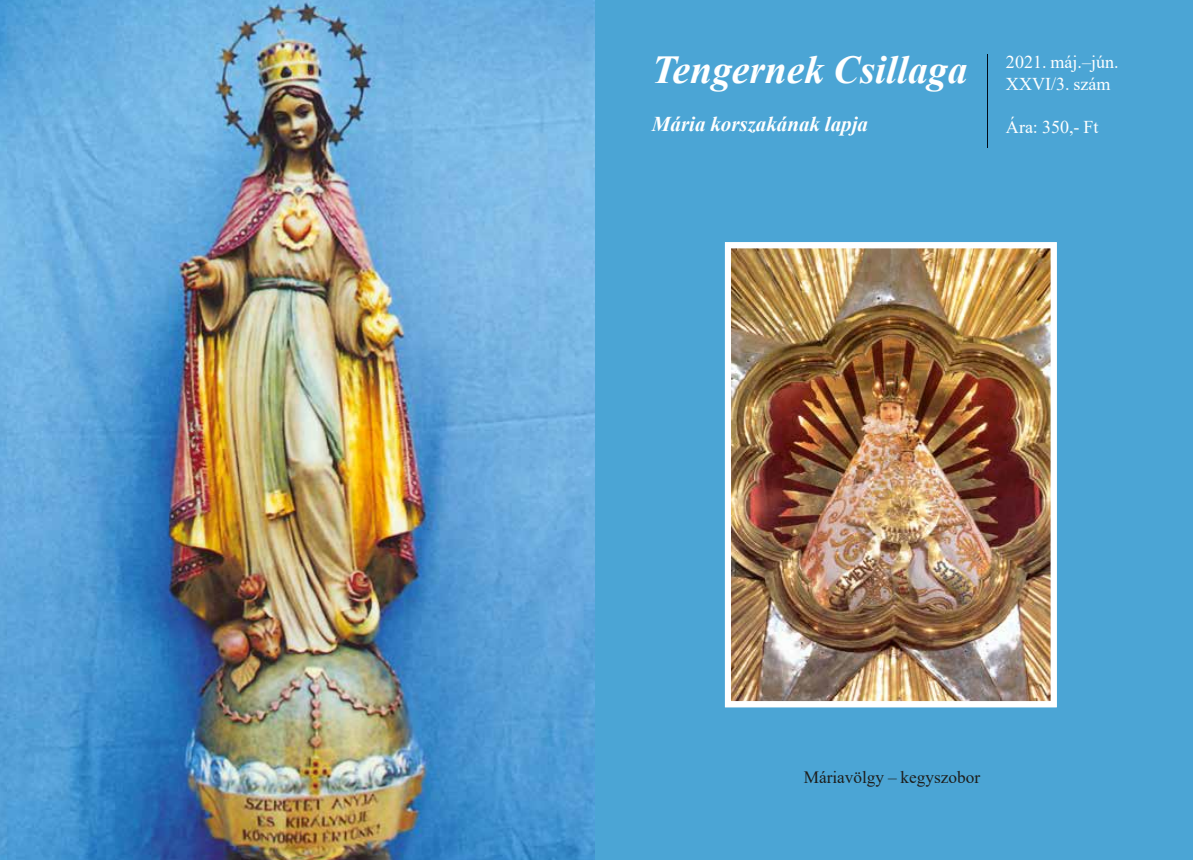
<style>
.page{position:relative;width:1193px;height:860px;background:#fff}
.page>*{position:absolute;margin:0;border:0;box-sizing:border-box;transform-origin:0 0}
.t1{font:italic 700 39.6px "Times New Roman";color:#fff}
.t2{font:italic 700 21px "Times New Roman";color:#fff}
.t3{font:18px/21.6px "Times New Roman";color:#fff}
.t4{font:17.25px "Times New Roman";color:#1d1d1b}
</style>
<div class="page">
<div style="left:594px;top:0;width:598px;height:859px;background:#4ba5d5"></div>
<hr style="left:987px;top:54px;width:1px;height:94px;background:#000c19">
<img style="left:0;top:0;width:594px;height:859px">
<img style="left:724px;top:241px;width:333px;height:466px">
<div style="left:728px;top:245px;width:325px;height:459px;border:3px solid #fff"></div>
<h1 class="t1" style="left:652px;top:42px;width:317px">Tengernek Csillaga</h1>
<p class="t2" style="left:652px;top:109px;width:217px">Mária korszakának lapja</p>
<p class="t3" style="left:1005px;top:51px;width:114px">2021. máj.–jún.<br>XXVI/3. szám</p>
<p class="t3" style="left:1005px;top:116px;width:94px">Ára: 350,- Ft</p>
<p class="t4" style="left:803px;top:765px;width:178px">Máriavölgy – kegyszobor</p>
</div>
